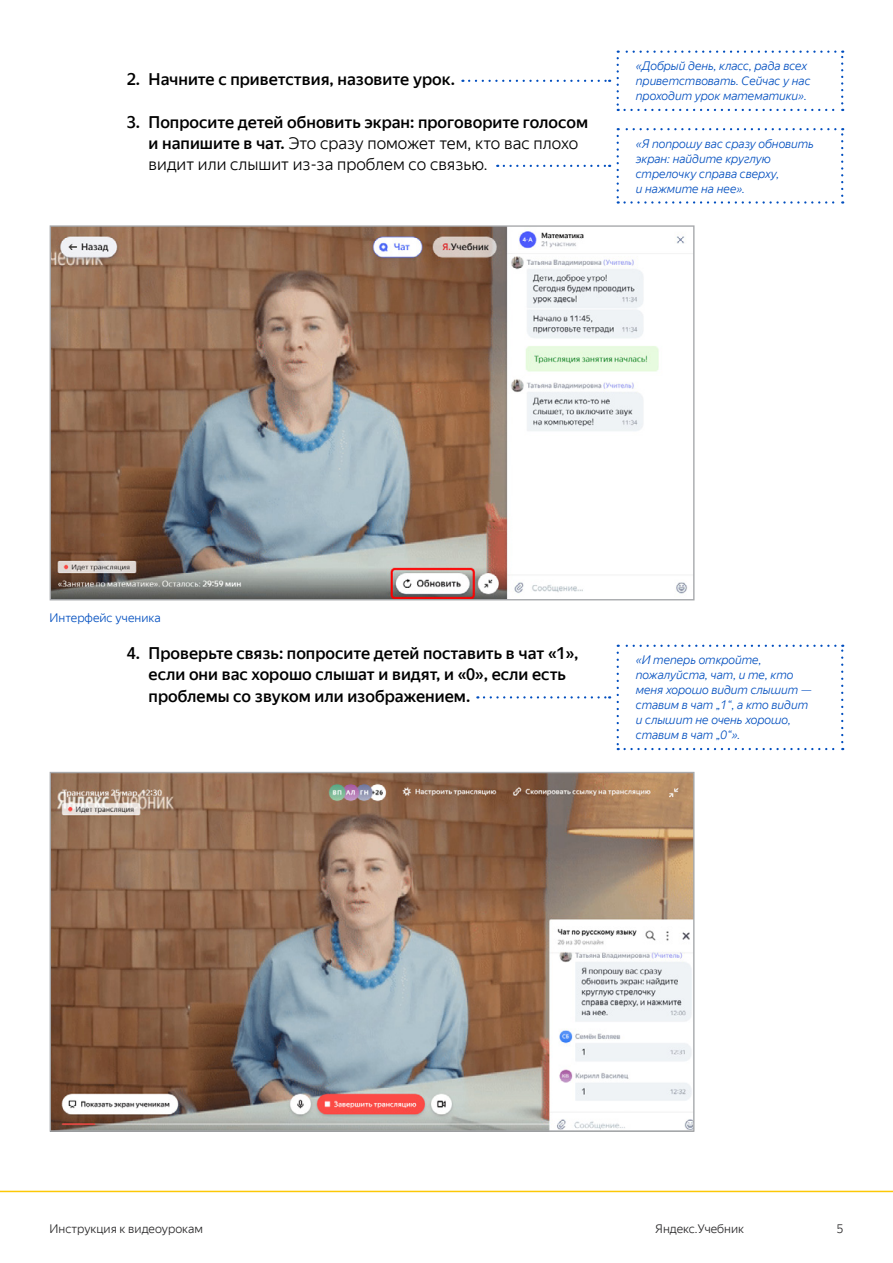
<style>
.page{position:relative;width:893px;height:1263px;background:#fff}
.page>*{position:absolute;margin:0;border:0;box-sizing:border-box;transform-origin:0 0}
.t1{font:500 16.5px/21.3px "YS Text";color:#000}
.t2{font:300 16.5px/21.3px "YS Text";color:#000}
.t3{font:italic 300 12px/15px "YS Text";color:#004ebf}
.t4{font:300 12px "YS Text";color:#282728}
.t5{font:300 12px "YS Text";color:#004ebf}
.s1{font-weight:500}
</style>
<div class="page">
<hr style="left:0;top:1191px;width:893px;height:1px;background:#fcc806">
<svg style="left:617px;top:51px;width:226px;height:60px"></svg>
<svg style="left:617px;top:128px;width:226px;height:76px"></svg>
<svg style="left:617px;top:645px;width:226px;height:105px"></svg>
<svg style="left:469px;top:80px;width:141px;height:2px"></svg>
<svg style="left:504px;top:165px;width:106px;height:2px"></svg>
<svg style="left:484px;top:696px;width:126px;height:2px"></svg>
<img style="left:52px;top:227px;width:640px;height:371px">
<img style="left:52px;top:774px;width:640px;height:356px">
<h1 class="t1" style="left:127px;top:68px;width:330px">2. Начните с приветствия, назовите урок.</h1>
<h1 class="t2" style="left:149px;top:111px;width:441px;text-indent:-22px"><span class="s1">3. Попросите детей обновить экран: проговорите голосом и напишите в чат.</span> Это сразу поможет тем, кто вас плохо видит или слышит из-за проблем со связью.</h1>
<p class="t3" style="left:636px;top:58px;width:176px">«Добрый день, класс, рада всех приветствовать. Сейчас у нас проходит урок математики».</p>
<p class="t3" style="left:636px;top:136px;width:180px">«Я попрошу вас сразу обновить экран: найдите круглую стрелочку справа сверху,<br>и нажмите на нее».</p>
<p class="t5" style="left:50px;top:610px;width:113px">Интерфейс ученика</p>
<h1 class="t1" style="left:149px;top:642px;width:431px;text-indent:-22px">4. Проверьте связь: попросите детей поставить в чат «1», если они вас хорошо слышат и видят, и «0», если есть проблемы со звуком или изображением.</h1>
<p class="t3" style="left:636px;top:652px;width:178px">«И теперь откройте, пожалуйста, чат, и те, кто меня хорошо видит слышит — ставим в чат „1“, а кто видит и слышит не очень хорошо, ставим в чат „0“».</p>
<p class="t4" style="left:50px;top:1221px;width:155px">Инструкция к видеоурокам</p>
<p class="t4" style="left:655px;top:1221px;width:90px">Яндекс.Учебник</p>
<p class="t4" style="left:837px;top:1221px;width:8px">5</p>
</div>
